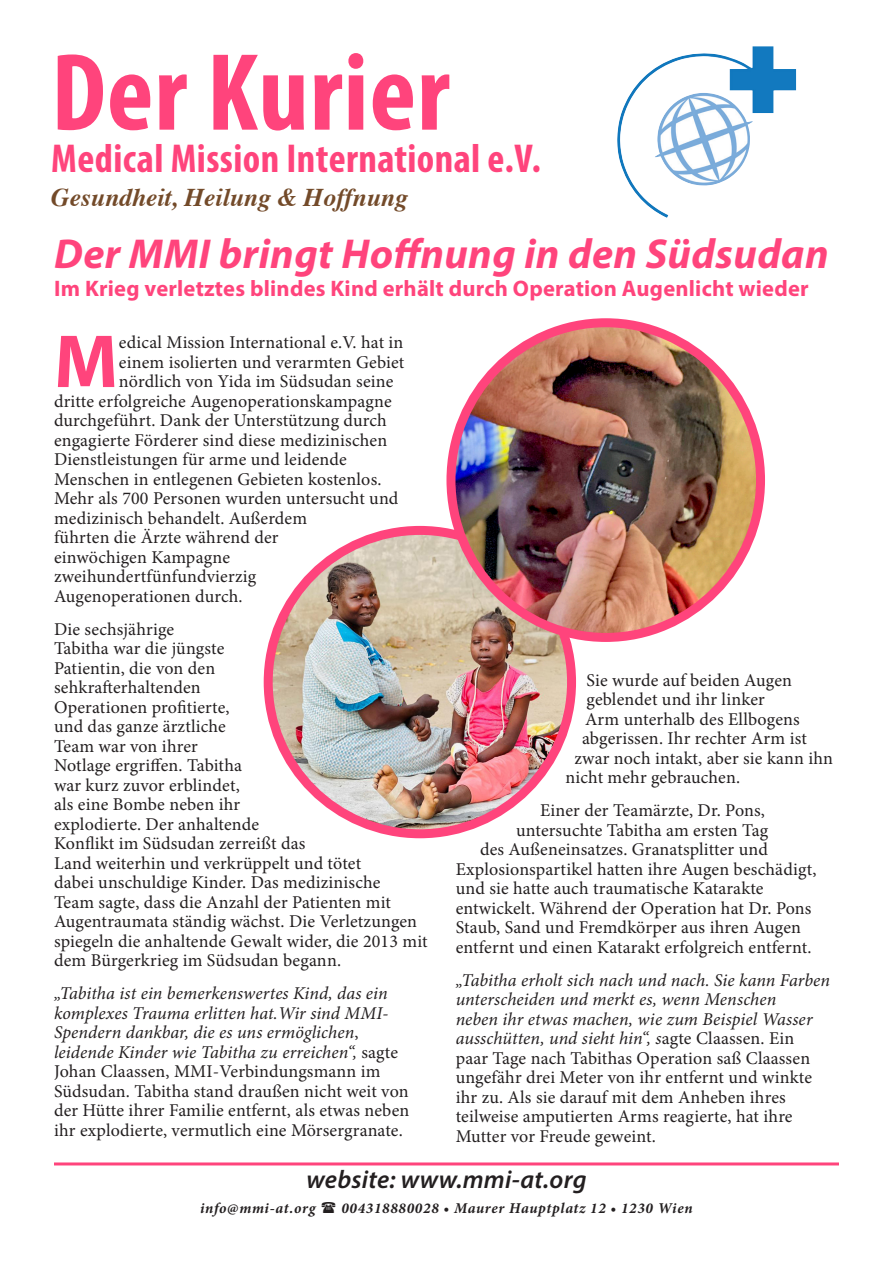
<style>
.page{position:relative;width:893px;height:1263px;background:#fff}
.page>*{position:absolute;margin:0;border:0;box-sizing:border-box;transform-origin:0 0}
.Headline_Large{font:700 condensed 111px "Myriad Pro";letter-spacing:.01em;color:#ff447c}
.Drop_Cap{font:700 75.9px "Myriad Pro";color:#ff447c}
.Headline_Large-2{font:italic 700 42px "Myriad Pro";letter-spacing:.01em;color:#ff447c}
.Headline_Medium{font:700 condensed 40.5px "Myriad Pro";letter-spacing:.01em;color:#ff447c}
.t1{font:italic 700 25.5px "Times";color:#734a29}
.MMI_address_informat{font:italic 600 25.5px "Myriad Pro";letter-spacing:.01em;color:#231f20}
.Headline_Small{font:700 22.5px "Myriad Pro";letter-spacing:.01em;color:#ff447c}
.Body_Text{font:18px/19.5px "Minion Pro";letter-spacing:.01em;color:#231f20}
.Drop_Cap-2{font:18px "Minion Pro";letter-spacing:.01em;color:#231f20}
.MMI_address_informat-2{font:italic 700 15px "Minion Pro";letter-spacing:.05em;color:#231f20}
.s1{font-style:italic}
</style>
<div class="page">
<img style="left:617px;top:46px;width:179px;height:172px">
<hr style="left:54px;top:1162px;width:785px;height:3px;background:#ff447c">
<img style="left:268px;top:530px;width:304px;height:304px;border-radius:152px">
<div style="left:264px;top:526px;width:312px;height:312px;border:9px solid #ff447c;border-radius:50%"></div>
<img style="left:451px;top:325px;width:309px;height:312px">
<div style="left:446px;top:318px;width:319px;height:324px;border:9px solid #ff447c;border-radius:50%"></div>
<p class="Headline_Large" style="left:51px;top:23px;width:400px">Der Kurier</p>
<p class="Headline_Medium" style="left:51px;top:134px;width:491px">Medical Mission International e.V.</p>
<p class="t1" style="left:51px;top:181px;width:358px">Gesundheit, Heilung &amp; Hoffnung</p>
<p class="Headline_Large-2" style="left:54px;top:226px;width:776px">Der MMI bringt Hoffnung in den Südsudan</p>
<p class="Headline_Small" style="left:54px;top:273px;width:756px">Im Krieg verletztes blindes Kind erhält durch Operation Augenlicht wieder</p>
<p class="Drop_Cap" style="left:54px;top:312px;width:66px">M</p>
<p class="Drop_Cap-2" style="left:119px;top:330px;width:286px">edical Mission International e.V. hat in</p>
<p class="Drop_Cap-2" style="left:119px;top:350px;width:287px">einem isolierten und verarmten Gebiet</p>
<p class="Drop_Cap-2" style="left:119px;top:369px;width:276px">nördlich von Yida im Südsudan seine</p>
<p class="Drop_Cap-2" style="left:54px;top:389px;width:339px">dritte erfolgreiche Augenoperationskampagne</p>
<p class="Drop_Cap-2" style="left:54px;top:408px;width:334px">durchgeführt. Dank der Unterstützung durch</p>
<p class="Drop_Cap-2" style="left:54px;top:428px;width:335px">engagierte Förderer sind diese medizinischen</p>
<p class="Drop_Cap-2" style="left:54px;top:447px;width:294px">Dienstleistungen für arme und leidende</p>
<p class="Drop_Cap-2" style="left:54px;top:467px;width:329px">Menschen in entlegenen Gebieten kostenlos.</p>
<p class="Drop_Cap-2" style="left:54px;top:486px;width:346px">Mehr als 700 Personen wurden untersucht und</p>
<p class="Drop_Cap-2" style="left:54px;top:506px;width:255px">medizinisch behandelt. Außerdem</p>
<p class="Drop_Cap-2" style="left:54px;top:525px;width:226px">führten die Ärzte während der</p>
<p class="Drop_Cap-2" style="left:54px;top:545px;width:177px">einwöchigen Kampagne</p>
<p class="Drop_Cap-2" style="left:54px;top:564px;width:204px">zweihundertfünfundvierzig</p>
<p class="Drop_Cap-2" style="left:54px;top:584px;width:190px">Augenoperationen durch.</p>
<p class="Body_Text" style="left:54px;top:619px;width:375px">Die sechsjährige<br>Tabitha war die jüngste<br>Patientin, die von den<br>sehkrafterhaltenden<br>Operationen profitierte,<br>und das ganze ärztliche<br>Team war von ihrer<br>Notlage ergriffen. Tabitha<br>war kurz zuvor erblindet,<br>als eine Bombe neben ihr<br>explodierte. Der anhaltende<br>Konflikt im Südsudan zerreißt das<br>Land weiterhin und verkrüppelt und tötet<br>dabei unschuldige Kinder. Das medizinische<br>Team sagte, dass die Anzahl der Patienten mit<br>Augentraumata ständig wächst. Die Verletzungen spiegeln die anhaltende Gewalt wider, die 2013 mit dem Bürgerkrieg im Südsudan begann.</p>
<p class="Body_Text" style="left:54px;top:984px;width:357px"><span class="s1">„Tabitha ist ein bemerkenswertes Kind, das ein komplexes Trauma erlitten hat.Wir sind MMI-Spendern dankbar, die es uns ermöglichen</span>, <span class="s1">leidende Kinder wie Tabitha zu erreichen“,</span> sagte Johan Claassen, MMI-Verbindungsmann im Südsudan. Tabitha stand draußen nicht weit von der Hütte ihrer Familie entfernt, als etwas neben ihr explodierte, vermutlich eine Mörsergranate.</p>
<p class="Body_Text" style="left:586px;top:670px;width:207px">Sie wurde auf beiden Augen</p>
<p class="Body_Text" style="left:586px;top:690px;width:180px">geblendet und ihr linker</p>
<p class="Body_Text" style="left:585px;top:709px;width:216px">Arm unterhalb des Ellbogens</p>
<p class="Body_Text" style="left:582px;top:729px;width:226px">abgerissen. Ihr rechter Arm ist</p>
<p class="Body_Text" style="left:574px;top:748px;width:260px">zwar noch intakt, aber sie kann ihn</p>
<p class="Body_Text" style="left:566px;top:768px;width:176px">nicht mehr gebrauchen.</p>
<p class="Body_Text" style="left:540px;top:801px;width:226px">Einer der Teamärzte, Dr. Pons,</p>
<p class="Body_Text" style="left:516px;top:820px;width:254px">untersuchte Tabitha am ersten Tag</p>
<p class="Body_Text" style="left:480px;top:840px;width:289px">des Außeneinsatzes. Granatsplitter und</p>
<p class="Body_Text" style="left:456px;top:859px;width:362px">Explosionspartikel hatten ihre Augen beschädigt,</p>
<p class="Body_Text" style="left:456px;top:879px;width:309px">und sie hatte auch traumatische Katarakte</p>
<p class="Body_Text" style="left:456px;top:898px;width:357px">entwickelt. Während der Operation hat Dr. Pons</p>
<p class="Body_Text" style="left:456px;top:918px;width:347px">Staub, Sand und Fremdkörper aus ihren Augen</p>
<p class="Body_Text" style="left:456px;top:937px;width:357px">entfernt und einen Katarakt erfolgreich entfernt.</p>
<p class="Body_Text" style="left:456px;top:970px;width:376px"><span class="s1">„Tabitha erholt sich nach und nach. Sie kann Farben unterscheiden und merkt es, wenn Menschen<br>neben ihr etwas machen, wie zum Beispiel Wasser ausschütten, und sieht hin“, s</span>agte Claassen. Ein paar Tage nach Tabithas Operation saß Claassen ungefähr drei Meter von ihr entfernt und winkte ihr zu. Als sie darauf mit dem Anheben ihres teilweise amputierten Arms reagierte, hat ihre Mutter vor Freude geweint.</p>
<p class="MMI_address_informat" style="left:306px;top:1163px;width:282px">website: www.mmi-at.org</p>
<p class="MMI_address_informat-2" style="left:200px;top:1198px;width:117px">info@mmi-at.org</p>
<p class="MMI_address_informat-2" style="left:341px;top:1198px;width:353px">004318880028 • Maurer Hauptplatz 12 • 1230 Wien</p>
</div>
